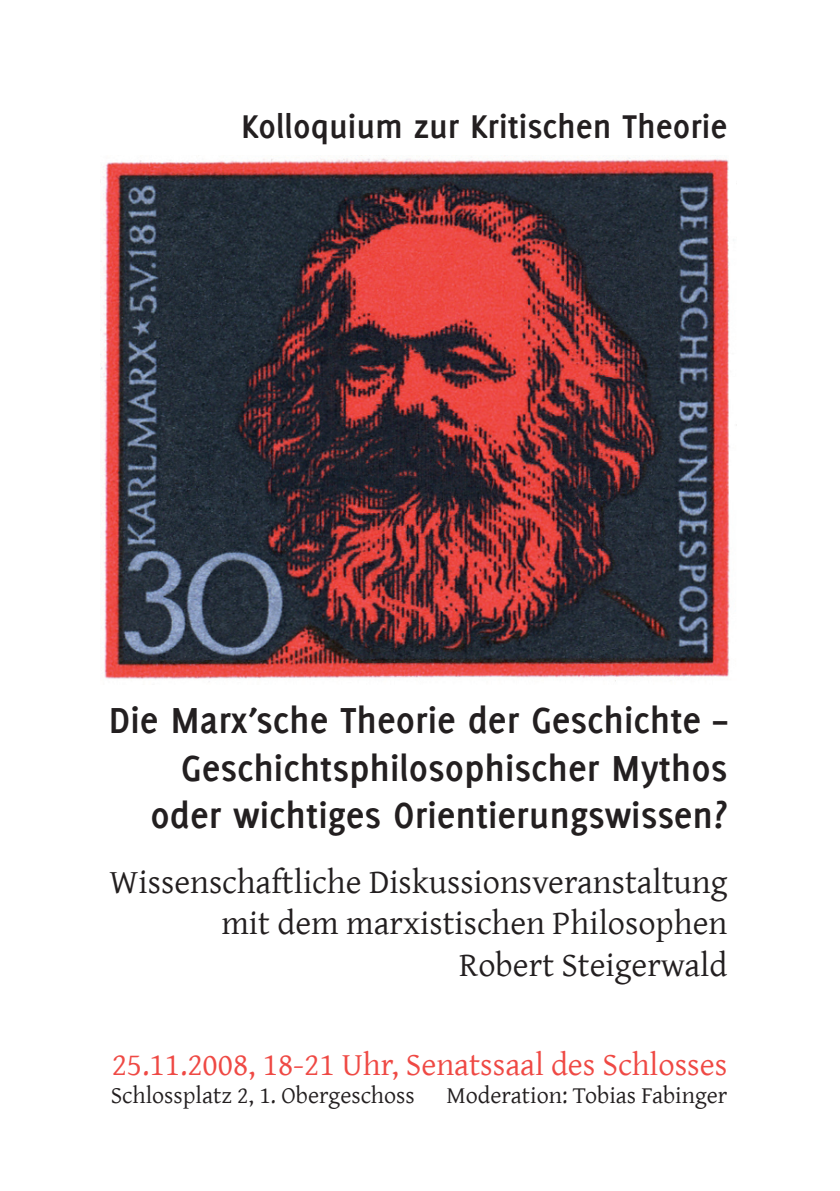
<style>
.page{position:relative;width:840px;height:1191px;background:#fff}
.page>*{position:absolute;margin:0;border:0;box-sizing:border-box;transform-origin:0 0}
.t1{font:700 39.6px/47.6px "Delicious";color:#231f20;text-align:right}
.t2{font:700 36px "Delicious";color:#231f20}
.t3{font:34.2px/41px "Gentium";color:#231f20;text-align:right}
.t4{font:32.4px "Gentium";color:#ef4944}
.t5{font:24px "Gentium";color:#231f20}
</style>
<div class="page">
<img style="left:101px;top:158px;width:629px;height:524px">
<p class="t2" style="left:241px;top:106px;width:487px">Kolloquium zur Kritischen Theorie</p>
<p class="t1" style="left:109px;top:696px;width:619px">Die Marx’sche Theorie der Geschichte –<br>Geschichtsphilosophischer Mythos oder wichtiges Orientierungswissen?</p>
<p class="t3" style="left:109px;top:860px;width:619px">Wissenschaftliche Diskussionsveranstaltung mit dem marxistischen Philosophen<br>Robert Steigerwald</p>
<p class="t4" style="left:112px;top:1040px;width:616px">25.11.2008, 18-21 Uhr, Senatssaal des Schlosses</p>
<p class="t5" style="left:111px;top:1078px;width:305px">Schlossplatz 2, 1. Obergeschoss</p>
<p class="t5" style="left:446px;top:1078px;width:282px">Moderation: Tobias Fabinger</p>
</div>
